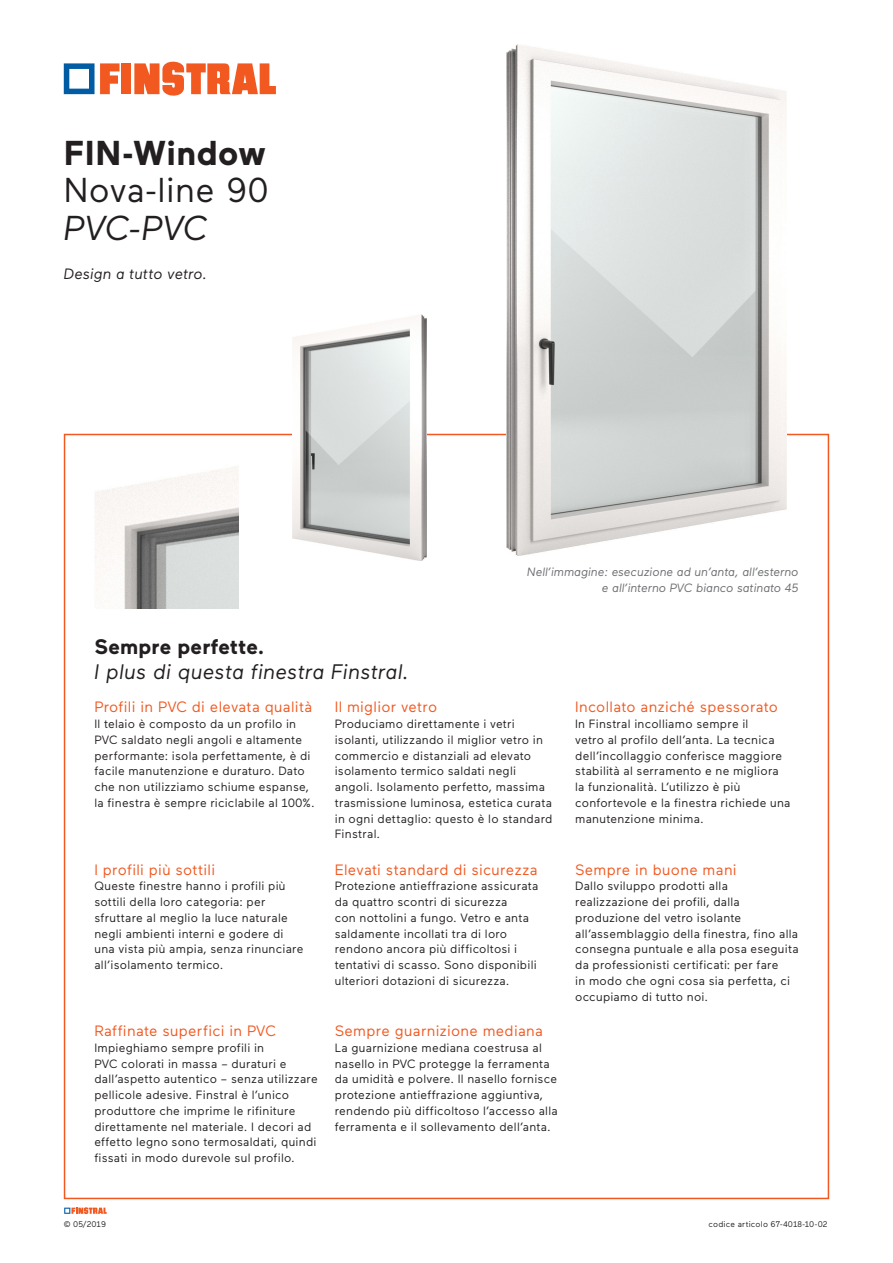
<style>
.page{position:relative;width:893px;height:1263px;background:#fff}
.page>*{position:absolute;margin:0;border:0;box-sizing:border-box;transform-origin:0 0}
.Rahmen_Fluegel{font:34.5px "Maax Finstral";letter-spacing:.015em;color:#231f20}
.System{font:700 34.5px "Maax Finstral";letter-spacing:.01em;color:#231f20}
.Material{font:italic 34.5px "Maax Finstral";letter-spacing:-.01em;color:#231f20}
.Headline_Argumente{font:italic 21px "Maax Finstral";letter-spacing:.01em;color:#231f20}
.Headline_Argumente-2{font:700 21px "Maax Finstral";letter-spacing:.01em;color:#231f20}
.Headline_Vorteil{font:15px "Maax Finstral";letter-spacing:.02em;color:#f15921}
.Rahmenform{font:italic 15px "Maax Finstral";letter-spacing:.005em;color:#231f20}
.Textblock_Vorteil{font:12px/15.8px "Maax Finstral";letter-spacing:.02em;color:#231f20}
.Legende_Hauptbild{font:italic 12px/15.8px "Maax Finstral";color:#6c6d70;text-align:right}
.Artikelnummer{font:8.25px "Maax Finstral";letter-spacing:.02em;color:#231f20}
</style>
<div class="page">
<svg style="left:134px;top:61px;width:142px;height:35px"></svg>
<div style="left:122px;top:63px;width:9px;height:31px;background:#f15921"></div>
<svg style="left:64px;top:63px;width:56px;height:31px"></svg>
<svg style="left:64px;top:1207px;width:43px;height:8px"></svg>
<img style="left:95px;top:466px;width:144px;height:142px">
<img style="left:507px;top:44px;width:280px;height:512px">
<img style="left:292px;top:315px;width:134px;height:246px">
<p class="System" style="left:64px;top:130px;width:204px">FIN-Window</p>
<p class="Rahmen_Fluegel" style="left:64px;top:168px;width:207px">Nova-line 90</p>
<p class="Material" style="left:64px;top:206px;width:145px">PVC-PVC</p>
<p class="Rahmenform" style="left:64px;top:264px;width:145px">Design a tutto vetro.</p>
<p class="Headline_Argumente-2" style="left:94px;top:633px;width:171px">Sempre perfette.</p>
<p class="Headline_Argumente" style="left:94px;top:658px;width:316px">I plus di questa finestra Finstral.</p>
<p class="Legende_Hauptbild" style="left:527px;top:564px;width:273px">Nell’immagine: esecuzione ad un’anta, all’esterno e all’interno PVC bianco satinato 45</p>
<p class="Headline_Vorteil" style="left:94px;top:697px;width:219px">Profili in PVC di elevata qualità</p>
<p class="Textblock_Vorteil" style="left:94px;top:716px;width:222px">Il telaio è composto da un profilo in PVC saldato negli angoli e altamente performante: isola perfettamente, è di facile manutenzione e duraturo. Dato che non utilizziamo schiume espanse, la finestra è sempre riciclabile al 100%.</p>
<p class="Headline_Vorteil" style="left:94px;top:859px;width:122px">I profili più sottili</p>
<p class="Textblock_Vorteil" style="left:94px;top:878px;width:210px">Queste finestre hanno i profili più sottili della loro categoria: per sfruttare al meglio la luce naturale negli ambienti interni e godere di una vista più ampia, senza rinunciare all’isolamento termico.</p>
<p class="Headline_Vorteil" style="left:94px;top:1021px;width:183px">Raffinate superfici in PVC</p>
<p class="Textblock_Vorteil" style="left:94px;top:1039px;width:225px">Impieghiamo sempre profili in<br>PVC colorati in massa – duraturi e dall’aspetto autentico – senza utilizzare pellicole adesive. Finstral è l’unico produttore che imprime le rifiniture direttamente nel materiale. I decori ad effetto legno sono termosaldati, quindi fissati in modo durevole sul profilo.</p>
<p class="Headline_Vorteil" style="left:335px;top:697px;width:104px">Il miglior vetro</p>
<p class="Textblock_Vorteil" style="left:335px;top:716px;width:219px">Produciamo direttamente i vetri isolanti, utilizzando il miglior vetro in commercio e distanziali ad elevato isolamento termico saldati negli angoli. Isolamento perfetto, massima trasmissione luminosa, estetica curata in ogni dettaglio: questo è lo standard Finstral.</p>
<p class="Headline_Vorteil" style="left:335px;top:859px;width:204px">Elevati standard di sicurezza</p>
<p class="Textblock_Vorteil" style="left:335px;top:878px;width:205px">Protezione antieffrazione assicurata da quattro scontri di sicurezza<br>con nottolini a fungo. Vetro e anta saldamente incollati tra di loro rendono ancora più difficoltosi i tentativi di scasso. Sono disponibili ulteriori dotazioni di sicurezza.</p>
<p class="Headline_Vorteil" style="left:335px;top:1021px;width:210px">Sempre guarnizione mediana</p>
<p class="Textblock_Vorteil" style="left:335px;top:1039px;width:224px">La guarnizione mediana coestrusa al nasello in PVC protegge la ferramenta da umidità e polvere. Il nasello fornisce protezione antieffrazione aggiuntiva, rendendo più difficoltoso l’accesso alla ferramenta e il sollevamento dell’anta.</p>
<p class="Headline_Vorteil" style="left:575px;top:697px;width:204px">Incollato anziché spessorato</p>
<p class="Textblock_Vorteil" style="left:575px;top:716px;width:217px">In Finstral incolliamo sempre il<br>vetro al profilo dell’anta. La tecnica dell’incollaggio conferisce maggiore stabilità al serramento e ne migliora la funzionalità. L’utilizzo è più confortevole e la finestra richiede una manutenzione minima.</p>
<p class="Headline_Vorteil" style="left:575px;top:859px;width:163px">Sempre in buone mani</p>
<p class="Textblock_Vorteil" style="left:575px;top:878px;width:225px">Dallo sviluppo prodotti alla realizzazione dei profili, dalla produzione del vetro isolante all’assemblaggio della finestra, fino alla consegna puntuale e alla posa eseguita da professionisti certificati: per fare<br>in modo che ogni cosa sia perfetta, ci occupiamo di tutto noi.</p>
<p class="Artikelnummer" style="left:64px;top:1219px;width:44px">© 05/2019</p>
<p class="Artikelnummer" style="left:708px;top:1218px;width:121px">codice articolo 67-4018-10-02</p>
</div>
